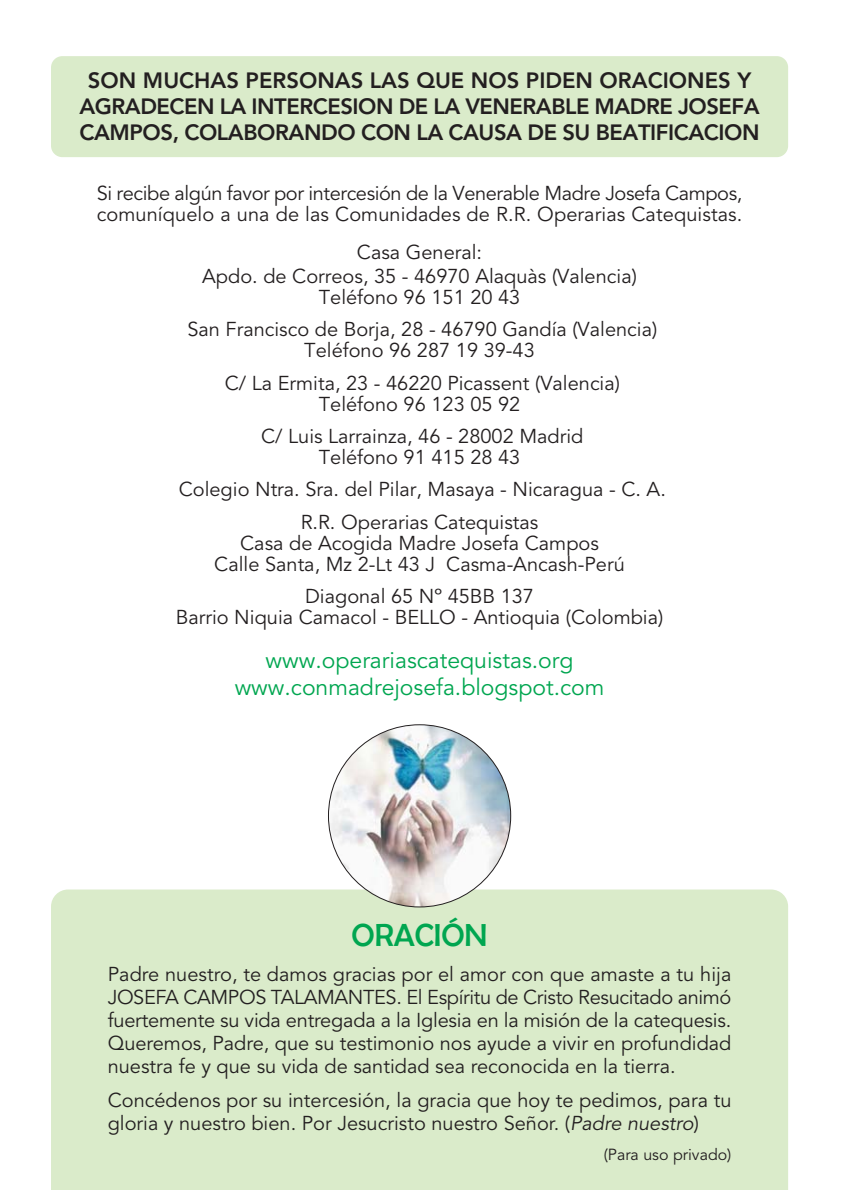
<style>
.page{position:relative;width:843px;height:1190px;background:#fff}
.page>*{position:absolute;margin:0;border:0;box-sizing:border-box;transform-origin:0 0}
.t1{font:32px "Berlin Sans FB";color:#00a650}
.t2{font:23px/27px "Avenir";color:#00a650;text-align:center}
.t3{font:800 22px/26px "Avenir";letter-spacing:-.02em;color:#231f20;text-align:center}
.t4{font:20px/23px "Avenir";color:#231f20;text-align:center}
.t5{font:20px/21px "Avenir";letter-spacing:-.02em;color:#231f20}
.t6{font:16px "Avenir";color:#231f20}
.s1{font-style:italic}
</style>
<div class="page">
<div style="left:51px;top:890px;width:737px;height:300px;background:#daebca"></div>
<img style="left:328px;top:725px;width:183px;height:182px;border-radius:50%">
<div style="left:51px;top:56px;width:737px;height:101px;background:#daebca;border-radius:11px"></div>
<p class="t3" style="left:79px;top:69px;width:682px">SON MUCHAS PERSONAS LAS QUE NOS PIDEN ORACIONES Y<br>AGRADECEN LA INTERCESION DE LA VENERABLE MADRE JOSEFA<br>CAMPOS, COLABORANDO CON LA CAUSA DE SU BEATIFICACION</p>
<p class="t5" style="left:97px;top:185px;width:647px">Si recibe algún favor por intercesión de la Venerable Madre Josefa Campos, comuníquelo a una de las Comunidades de R.R. Operarias Catequistas.</p>
<p class="t4" style="left:202px;top:243px;width:436px;line-height:23.8px">Casa General:<br>Apdo. de Correos, 35 - 46970 Alaquàs (Valencia)</p>
<p class="t4" style="left:187px;top:283px;width:471px;line-height:32.4px">Teléfono 96 151 20 43<br>San Francisco de Borja, 28 - 46790 Gandía (Valencia)</p>
<p class="t4" style="left:225px;top:336px;width:397px;line-height:32.4px">Teléfono 96 287 19 39-43<br>C/ La Ermita, 23 - 46220 Picassent (Valencia)</p>
<p class="t4" style="left:261px;top:390px;width:324px;line-height:32.4px">Teléfono 96 123 05 92<br>C/ Luis Larrainza, 46 - 28002 Madrid</p>
<p class="t4" style="left:179px;top:443px;width:489px;line-height:32.4px">Teléfono 91 415 28 43<br>Colegio Ntra. Sra. del Pilar, Masaya - Nicaragua - C. A.<br>R.R. Operarias Catequistas</p>
<p class="t4" style="left:214px;top:534px;width:412px;line-height:21px">Casa de Acogida Madre Josefa Campos<br>Calle Santa, Mz 2-Lt 43 J Casma-Ancash-Perú</p>
<p class="t4" style="left:176px;top:588px;width:489px;line-height:21px">Diagonal 65 Nº 45BB 137<br>Barrio Niquia Camacol - BELLO - Antioquia (Colombia)</p>
<p class="t2" style="left:235px;top:649px;width:371px">www.operariascatequistas.org www.conmadrejosefa.blogspot.com</p>
<h1 class="t1" style="left:352px;top:918px;width:138px">ORACIÓN</h1>
<p class="t4" style="left:108px;top:964px;width:625px;text-align:justify">Padre nuestro, te damos gracias por el amor con que amaste a tu hija JOSEFA CAMPOS TALAMANTES. El Espíritu de Cristo Resucitado animó fuertemente su vida entregada a la Iglesia en la misión de la catequesis.<br>Queremos, Padre, que su testimonio nos ayude a vivir en profundidad nuestra fe y que su vida de santidad sea reconocida en la tierra.</p>
<p class="t4" style="left:108px;top:1091px;width:625px;text-align:left">Concédenos por su intercesión, la gracia que hoy te pedimos, para tu gloria y nuestro bien. Por Jesucristo nuestro Señor. (<span class="s1">Padre nuestro</span>)</p>
<p class="t6" style="left:604px;top:1148px;width:129px">(Para uso privado)</p>
</div>
